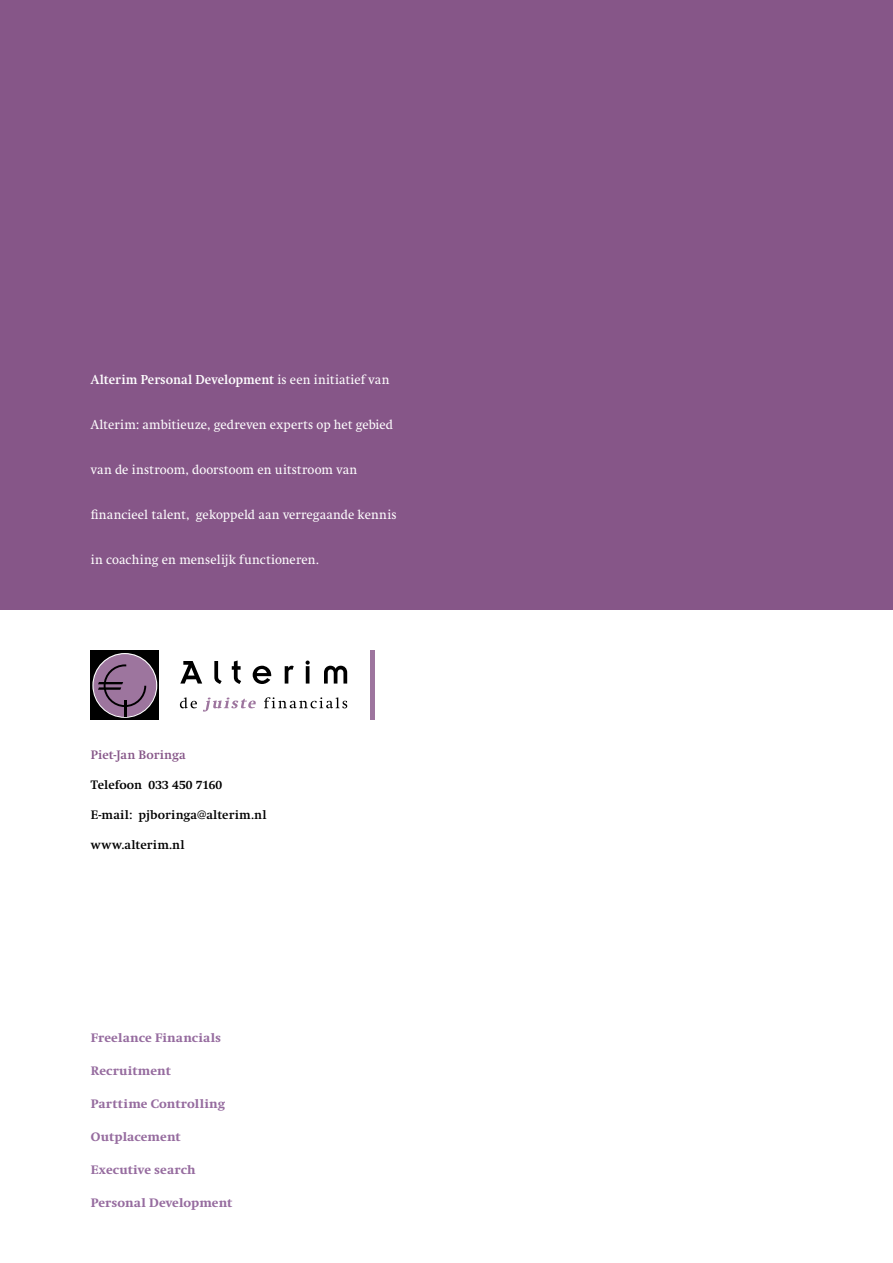
<style>
.page{position:relative;width:893px;height:1263px;background:#fff}
.page>*{position:absolute;margin:0;border:0;box-sizing:border-box;transform-origin:0 0}
.Standaard{font:13.5px "Swift";letter-spacing:.01em;color:#fff;scale:.95 1}
.Standaard-2{font:700 13.5px "Swift";letter-spacing:.01em;color:#fff;scale:.95 1}
.t1{font:800 12.75px "Swift";letter-spacing:.015em;color:#966c9f}
.Standaard-3{font:700 12.75px "Swift";letter-spacing:.015em;color:#000}
.Standaard-4{font:700 12.75px "Swift";letter-spacing:.005em;color:#865688}
.s1{font-weight:400}
</style>
<div class="page">
<div style="left:0;top:0;width:893px;height:609px;background:#865688"></div>
<div style="left:91px;top:650px;width:68px;height:70px;background:#000"></div>
<svg style="left:92px;top:653px;width:65px;height:65px"></svg>
<div style="left:94px;top:655px;width:62px;height:61px;background:#9d759e;border-radius:50%"></div>
<div style="left:94px;top:654px;width:62px;height:62px;border:1px solid #9d759e;border-radius:50%"></div>
<svg style="left:98px;top:664px;width:48px;height:52px"></svg>
<hr style="left:370px;top:650px;width:4px;height:70px;background:#9d759e">
<svg style="left:180px;top:661px;width:22px;height:22px"></svg>
<svg style="left:214px;top:661px;width:8px;height:23px"></svg>
<svg style="left:232px;top:660px;width:9px;height:24px"></svg>
<svg style="left:253px;top:666px;width:18px;height:18px"></svg>
<svg style="left:285px;top:666px;width:9px;height:17px"></svg>
<svg style="left:306px;top:660px;width:4px;height:5px"></svg>
<hr style="left:306px;top:666px;width:3px;height:17px;background:#000">
<svg style="left:324px;top:666px;width:23px;height:17px"></svg>
<svg style="left:180px;top:697px;width:17px;height:11px"></svg>
<svg style="left:203px;top:697px;width:53px;height:15px"></svg>
<svg style="left:264px;top:697px;width:83px;height:11px"></svg>
<p class="Standaard-2" style="left:91px;top:372px;width:316px">Alterim Personal Development <span class="s1">is een initiatief van</span></p>
<p class="Standaard" style="left:91px;top:417px;width:320px">Alterim: ambitieuze, gedreven experts op het gebied</p>
<p class="Standaard" style="left:91px;top:462px;width:282px">van de instroom, doorstoom en uitstroom van</p>
<p class="Standaard" style="left:91px;top:507px;width:324px">financieel talent, gekoppeld aan verregaande kennis</p>
<p class="Standaard" style="left:91px;top:552px;width:241px">in coaching en menselijk functioneren.</p>
<p class="Standaard-4" style="left:91px;top:748px;width:96px">Piet-Jan Boringa</p>
<p class="Standaard-3" style="left:91px;top:778px;width:133px">Telefoon 033 450 7160</p>
<p class="Standaard-3" style="left:91px;top:808px;width:177px">E-mail: pjboringa@alterim.nl</p>
<p class="Standaard-3" style="left:91px;top:838px;width:95px">www.alterim.nl</p>
<p class="t1" style="left:91px;top:1031px;width:132px">Freelance Financials</p>
<p class="t1" style="left:91px;top:1064px;width:82px">Recruitment</p>
<p class="t1" style="left:91px;top:1097px;width:136px">Parttime Controlling</p>
<p class="t1" style="left:91px;top:1130px;width:91px">Outplacement</p>
<p class="t1" style="left:91px;top:1163px;width:106px">Executive search</p>
<p class="t1" style="left:91px;top:1196px;width:143px">Personal Development</p>
</div>
